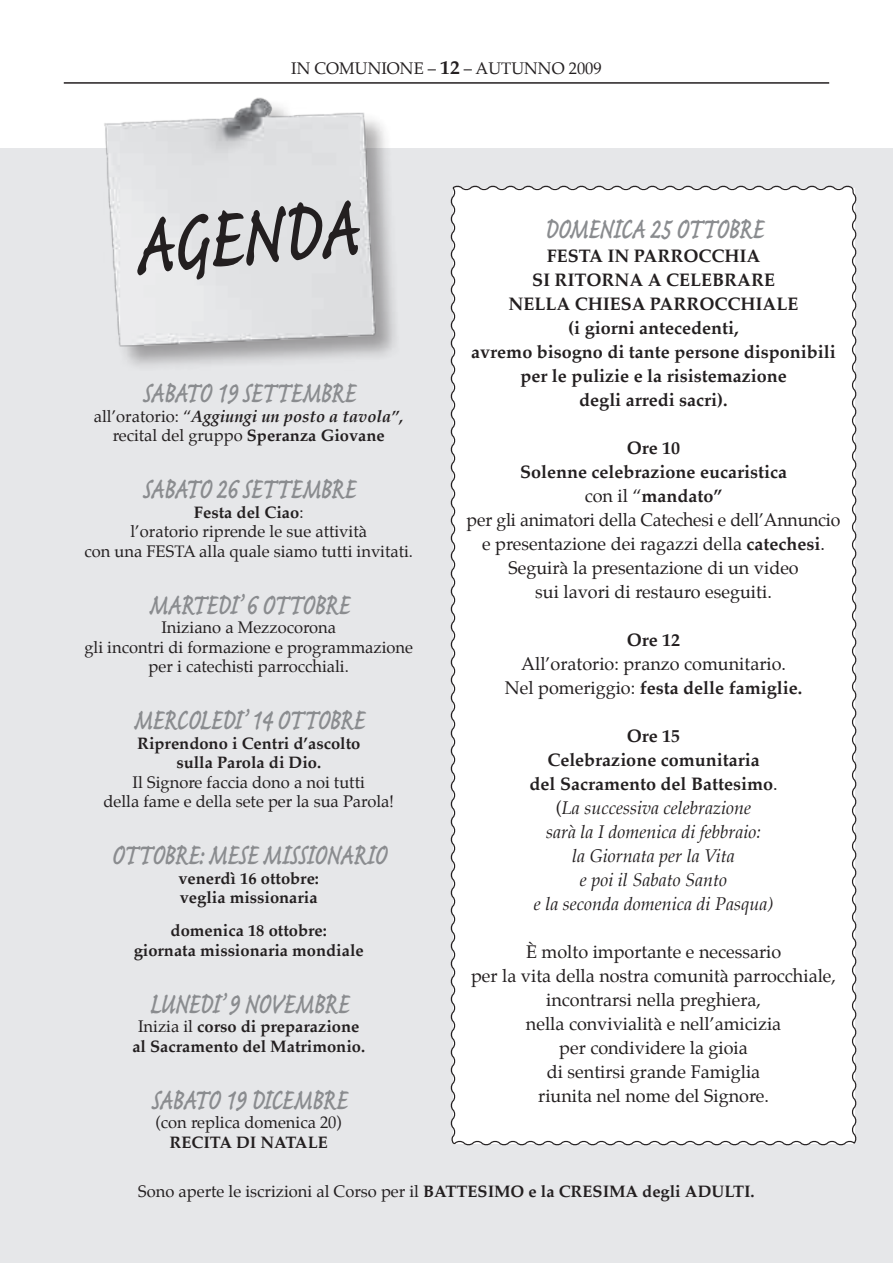
<style>
.page{position:relative;width:893px;height:1263px;background:#fff}
.page>*{position:absolute;margin:0;border:0;box-sizing:border-box;transform-origin:0 0}
.t1{font:600 114.6px "Caflisch Script Pro";color:#231f20;scale:.7 1}
.t2{font:600 39px "Caflisch Script Pro";letter-spacing:-.015em;color:#8a8c8f;scale:.7 1}
.t3{font:18px/24px "Palatino";color:#231f20;text-align:center}
.t4{font:700 18px/24px "Palatino";color:#231f20;text-align:center}
.t5{font:italic 18px/24px "Palatino";color:#231f20;text-align:center}
.t6{font:16.5px/19.5px "Palatino";color:#231f20;text-align:center}
.t7{font:700 16.5px/19.5px "Palatino";color:#231f20;text-align:center}
.s1{font-weight:700;font-size:19.5px}
.s2{font-weight:700;font-style:italic}
.s3{font-weight:700}
.s4{font-weight:400}
.s5{font-weight:700;font-style:normal}
.s6{font-style:normal}
</style>
<div class="page">
<hr style="left:64px;top:82px;width:765px;height:2px;background:#231f20">
<div style="left:0;top:149px;width:893px;height:1114px;background:#e6e7e9"></div>
<img style="left:72px;top:83px;width:336px;height:283px">
<div style="left:450px;top:185px;width:407px;height:961px;background:#fff"></div>
<p class="t6" style="left:291px;top:60px;width:312px">IN COMUNIONE – <span class="s1">12</span> – AUTUNNO 2009</p>
<h1 class="t1" style="left:127px;top:187px;width:324px;rotate:-5deg">AGENDA</h1>
<h2 class="t2" style="left:142px;top:373px;width:306px">SABATO 19 SETTEMBRE</h2>
<p class="t6" style="left:94px;top:408px;width:311px">all’oratorio: “<span class="s2">Aggiungi un posto a tavola”, </span>recital del gruppo <span class="s3">Speranza Giovane</span></p>
<h2 class="t2" style="left:142px;top:469px;width:306px">SABATO 26 SETTEMBRE</h2>
<p class="t6" style="left:84px;top:504px;width:330px"><span class="s3">Festa del Ciao</span>:<br>l’oratorio riprende le sue attività<br>con una FESTA alla quale siamo tutti invitati.</p>
<h2 class="t2" style="left:148px;top:584px;width:288px">MARTEDI’ 6 OTTOBRE</h2>
<p class="t6" style="left:84px;top:619px;width:330px">Iniziano a Mezzocorona<br>gli incontri di formazione e programmazione per i catechisti parrocchiali.</p>
<h2 class="t2" style="left:133px;top:700px;width:332px">MERCOLEDI’ 14 OTTOBRE</h2>
<p class="t7" style="left:137px;top:735px;width:225px">Riprendono i Centri d’ascolto sulla Parola di Dio.</p>
<p class="t6" style="left:103px;top:774px;width:292px">Il Signore faccia dono a noi tutti<br>della fame e della sete per la sua Parola!</p>
<h2 class="t2" style="left:111px;top:835px;width:395px">OTTOBRE: MESE MISSIONARIO</h2>
<p class="t7" style="left:178px;top:870px;width:142px;text-align:left">venerdì 16 ottobre: veglia missionaria</p>
<p class="t7" style="left:134px;top:922px;width:232px">domenica 18 ottobre:<br>giornata missionaria mondiale</p>
<h2 class="t2" style="left:149px;top:983px;width:286px">LUNEDI’ 9 NOVEMBRE</h2>
<p class="t7" style="left:132px;top:1018px;width:234px"><span class="s4">Inizia il</span> corso di preparazione al Sacramento del Matrimonio.</p>
<h2 class="t2" style="left:151px;top:1079px;width:282px">SABATO 19 DICEMBRE</h2>
<p class="t6" style="left:155px;top:1114px;width:188px">(con replica domenica 20)</p>
<p class="t7" style="left:170px;top:1134px;width:160px">RECITA DI NATALE</p>
<h2 class="t2" style="left:544px;top:208px;width:314px">DOMENICA 25 OTTOBRE</h2>
<p class="t4" style="left:471px;top:245px;width:366px">FESTA IN PARROCCHIA<br>SI RITORNA A CELEBRARE<br>NELLA CHIESA PARROCCHIALE<br>(i giorni antecedenti,<br>avremo bisogno di tante persone disponibili per le pulizie e la risistemazione<br>degli arredi sacri).</p>
<p class="t3" style="left:467px;top:437px;width:375px"><span class="s3">Ore 10<br>Solenne celebrazione eucaristica<br></span>con il “<span class="s3">mandato”<br></span>per gli animatori della Catechesi e dell’Annuncio e presentazione dei ragazzi della <span class="s3">catechesi</span>.<br>Seguirà la presentazione di un video<br>sui lavori di restauro eseguiti.</p>
<p class="t4" style="left:627px;top:629px;width:55px">Ore 12</p>
<p class="t3" style="left:505px;top:653px;width:299px">All’oratorio: pranzo comunitario.<br>Nel pomeriggio: <span class="s3">festa delle famiglie.</span></p>
<p class="t5" style="left:530px;top:725px;width:249px"><span class="s5">Ore 15<br>Celebrazione comunitaria<br>del Sacramento del Battesimo</span><span class="s6">. (</span>La successiva celebrazione<br>sarà la I domenica di febbraio:<br>la Giornata per la Vita<br>e poi il Sabato Santo<br>e la seconda domenica di Pasqua)</p>
<p class="t3" style="left:471px;top:941px;width:366px">È molto importante e necessario<br>per la vita della nostra comunità parrocchiale, incontrarsi nella preghiera,<br>nella convivialità e nell’amicizia<br>per condividere la gioia<br>di sentirsi grande Famiglia<br>riunita nel nome del Signore.</p>
<p class="t6" style="left:138px;top:1183px;width:618px">Sono aperte le iscrizioni al Corso per il <span class="s3">BATTESIMO e la CRESIMA degli ADULTI.</span></p>
</div>
